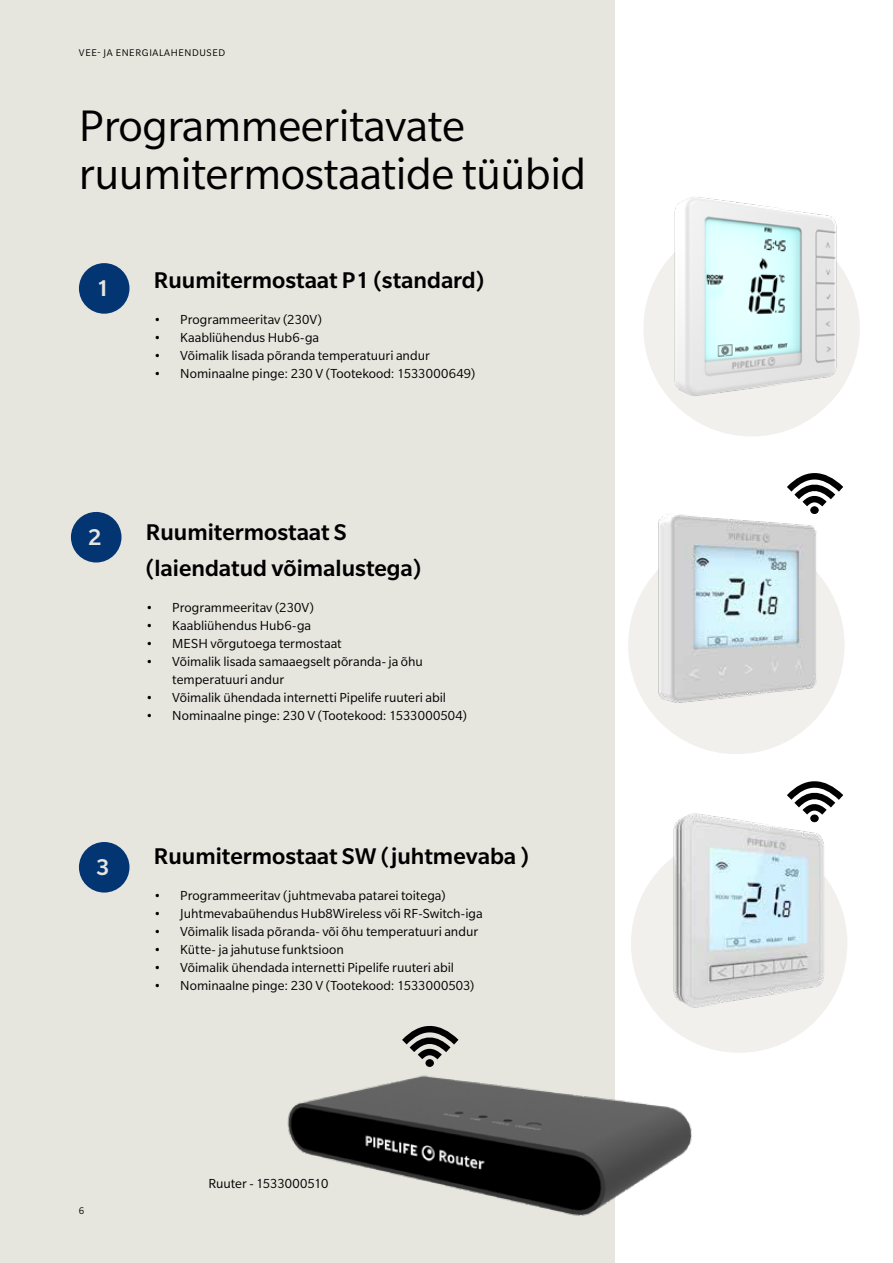
<style>
.page{position:relative;width:893px;height:1263px;background:#fff}
.page>*{position:absolute;margin:0;border:0;box-sizing:border-box;transform-origin:0 0}
.t1{font:48px/48px "Slate Pro";letter-spacing:-.01em;color:#000}
.t2{font:500 24.75px/36px "Slate Pro";color:#000}
.t3{font:500 24.75px "Slate Pro";color:#fff}
.t4{font:14.25px/18px "Slate Pro";color:#000}
.t5{font:10.5px "Slate Pro";letter-spacing:.06em;color:#000}
</style>
<div class="page">
<div style="left:0;top:0;width:614px;height:1263px;background:#e6e6df"></div>
<div style="left:79px;top:263px;width:50px;height:51px;background:#043573;border-radius:50%"></div>
<div style="left:71px;top:512px;width:50px;height:50px;background:#043573;border-radius:50%"></div>
<div style="left:79px;top:842px;width:50px;height:50px;background:#043573;border-radius:50%"></div>
<div style="left:643px;top:220px;width:217px;height:216px;background:#f2f0ed;border-radius:50%"></div>
<img style="left:643px;top:197px;width:217px;height:199px">
<img style="left:628px;top:513px;width:217px;height:241px">
<img style="left:631px;top:813px;width:216px;height:240px">
<img style="left:287px;top:1052px;width:413px;height:185px">
<svg style="left:785px;top:781px;width:60px;height:40px"></svg>
<div style="left:811px;top:815px;width:7px;height:7px;background:#000;border-radius:50%"></div>
<div style="left:810px;top:815px;width:8px;height:7px;border:1px solid #000;border-radius:50%"></div>
<svg style="left:787px;top:473px;width:57px;height:40px"></svg>
<div style="left:811px;top:507px;width:7px;height:6px;background:#000;border-radius:50%"></div>
<div style="left:810px;top:506px;width:8px;height:8px;border:1px solid #000;border-radius:50%"></div>
<svg style="left:400px;top:1026px;width:61px;height:40px"></svg>
<div style="left:426px;top:1060px;width:7px;height:6px;background:#000;border-radius:50%"></div>
<div style="left:426px;top:1059px;width:8px;height:8px;border:1px solid #000;border-radius:50%"></div>
<p class="t5" style="left:79px;top:47px;width:148px">VEE- JA ENERGIALAHENDUSED</p>
<h1 class="t1" style="left:79px;top:102px;width:509px">Programmeeritavate ruumitermostaatide tüübid</h1>
<h2 class="t3" style="left:96px;top:275px;width:15px">1</h2>
<h2 class="t2" style="left:154px;top:262px;width:332px">Ruumitermostaat P1 (standard)</h2>
<p class="t4" style="left:154px;top:310px;width:169px">• Programmeeritav (230V)</p>
<p class="t4" style="left:154px;top:328px;width:167px">• Kaabliühendus Hub6-ga</p>
<p class="t4" style="left:154px;top:346px;width:277px">• Võimalik lisada põranda temperatuuri andur</p>
<p class="t4" style="left:154px;top:364px;width:323px">• Nominaalne pinge: 230 V (Tootekood: 1533000649)</p>
<h2 class="t3" style="left:88px;top:524px;width:15px">2</h2>
<h2 class="t2" style="left:146px;top:514px;width:277px">Ruumitermostaat S (laiendatud võimalustega)</h2>
<p class="t4" style="left:146px;top:598px;width:169px">• Programmeeritav (230V)</p>
<p class="t4" style="left:146px;top:616px;width:167px">• Kaabliühendus Hub6-ga</p>
<p class="t4" style="left:146px;top:634px;width:197px">• MESH võrgutoega termostaat</p>
<p class="t4" style="left:172px;top:652px;width:252px;text-indent:-26px">• Võimalik lisada samaaegselt põranda- ja õhu temperatuuri andur</p>
<p class="t4" style="left:146px;top:688px;width:302px">• Võimalik ühendada internetti Pipelife ruuteri abil</p>
<p class="t4" style="left:146px;top:706px;width:322px">• Nominaalne pinge: 230 V (Tootekood: 1533000504)</p>
<h2 class="t3" style="left:96px;top:854px;width:15px">3</h2>
<h2 class="t2" style="left:154px;top:838px;width:376px">Ruumitermostaat SW (juhtmevaba )</h2>
<p class="t4" style="left:154px;top:886px;width:293px">• Programmeeritav (juhtmevaba patarei toitega)</p>
<p class="t4" style="left:154px;top:904px;width:330px">• Juhtmevabaühendus Hub8Wireless või RF-Switch-iga</p>
<p class="t4" style="left:154px;top:922px;width:326px">• Võimalik lisada põranda- või õhu temperatuuri andur</p>
<p class="t4" style="left:154px;top:940px;width:191px">• Kütte- ja jahutuse funktsioon</p>
<p class="t4" style="left:154px;top:958px;width:302px">• Võimalik ühendada internetti Pipelife ruuteri abil</p>
<p class="t4" style="left:154px;top:976px;width:322px">• Nominaalne pinge: 230 V (Tootekood: 1533000503)</p>
<p class="t5" style="left:79px;top:1205px;width:7px">6</p>
<p class="t4" style="left:208px;top:1174px;width:122px">Ruuter - 1533000510</p>
</div>
